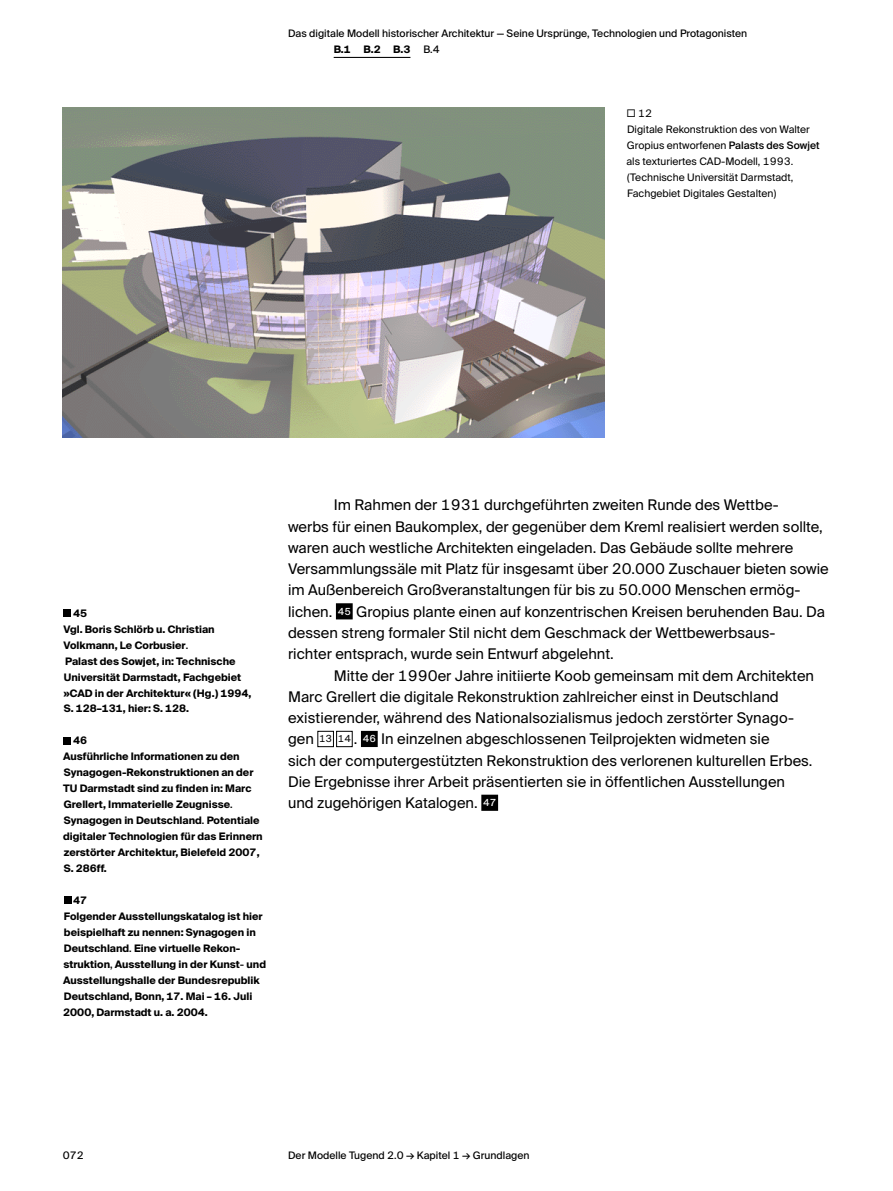
<style>
.page{position:relative;width:893px;height:1191px;background:#fff}
.page>*{position:absolute;margin:0;border:0;box-sizing:border-box;transform-origin:0 0}
.t1{font:14.7px/21.3px "Suisse Intl";color:#000}
.t2{font:700 10.35px/15.9px "Suisse Intl";color:#000}
.t3{font:10.35px/15.9px "Suisse Intl";color:#000}
.t4{font:10.35px "Suisse Intl";color:#000}
.s1{font-weight:300;font-size:14.1px}
.s2{font-weight:500}
.s3{font-size:9.75px;color:#fff}
.s4{font-size:9.75px}
</style>
<div class="page">
<hr style="left:334px;top:57px;width:76px;height:1px;background:#000">
<div style="left:336px;top:603px;width:17px;height:16px;background:#000"></div>
<div style="left:361px;top:731px;width:17px;height:16px;background:#000"></div>
<div style="left:481px;top:794px;width:17px;height:17px;background:#000"></div>
<img style="left:63px;top:107px;width:542px;height:330px">
<div style="left:63px;top:609px;width:8px;height:8px;background:#000"></div>
<div style="left:317px;top:731px;width:17px;height:16px;border:1px solid #000"></div>
<div style="left:336px;top:731px;width:17px;height:16px;border:1px solid #000"></div>
<div style="left:63px;top:737px;width:8px;height:7px;background:#000"></div>
<div style="left:64px;top:896px;width:7px;height:8px;background:#000"></div>
<p class="t4" style="left:288px;top:28px;width:461px">Das digitale Modell historischer Architektur — Seine Ursprünge, Technologien und Protagonisten</p>
<p class="t2" style="left:334px;top:42px;width:78px">B.1 B.2 B.3</p>
<p class="t4" style="left:423px;top:43px;width:18px">B.4</p>
<p class="t3" style="left:626px;top:105px;width:195px"><span class="s1">□</span> 12<br>Digitale Rekonstruktion des von Walter<br>Gropius entworfenen <span class="s2">Palasts des Sowjet </span>als texturiertes CAD-Modell, 1993. (Technische Universität Darmstadt,<br>Fachgebiet Digitales Gestalten)</p>
<p class="t2" style="left:63px;top:605px;width:190px;text-indent:10px">45<br>Vgl. Boris Schlörb u. Christian<br>Volkmann, Le Corbusier<span class="s2">.<br></span>Palast des Sowjet, in: Technische<br>Universität Darmstadt, Fachgebiet »CAD in der Architektur« (Hg.) 1994,<br>S. 128–131, hier: S. 128.</p>
<p class="t2" style="left:63px;top:733px;width:201px;text-indent:10px">46<br>Ausführliche Informationen zu den<br>Synagogen-Rekonstruktionen an der<br>TU Darmstadt sind zu finden in: Marc<br>Grellert, Immaterielle Zeugnisse<span class="s2">.<br></span>Synagogen in Deutschland<span class="s2">.</span> Potentiale digitaler Technologien für das Erinnern zerstörter Architektur, Bielefeld 2007,<br>S. 286ff.</p>
<p class="t2" style="left:63px;top:892px;width:204px;text-indent:10px">47<br>Folgender Ausstellungskatalog ist hier beispielhaft zu nennen: Synagogen in<br>Deutschland<span class="s2">.</span> Eine virtuelle Rekon&shy;struktion<span class="s2">,</span> Ausstellung in der Kunst<span class="s2">-</span> und<br>Ausstellungshalle der Bundesrepublik<br>Deutschland, Bonn, 17. Mai – 16. Juli<br>2000, Darmstadt u. a. 2004.</p>
<p class="t1" style="left:288px;top:495px;width:542px;text-indent:46px">Im Rahmen der 1931 durchgeführten zweiten Runde des Wettbe-<br>werbs für einen Baukomplex, der gegenüber dem Kreml realisiert werden sollte, waren auch westliche Architekten eingeladen. Das Gebäude sollte mehrere Versammlungssäle mit Platz für insgesamt über 20.000 Zuschauer bieten sowie im Außenbereich Großveranstaltungen für bis zu 50.000 Menschen ermög&shy;lichen. <span class="s3">45</span> Gropius plante einen auf konzentrischen Kreisen beruhenden Bau. Da dessen streng formaler Stil nicht dem Geschmack der Wettbewerbsaus-<br>richter entsprach, wurde sein Entwurf abgelehnt.</p>
<p class="t1" style="left:288px;top:665px;width:527px;text-indent:46px">Mitte der 1990er Jahre initiierte Koob gemeinsam mit dem Architekten Marc Grellert die digitale Rekonstruktion zahlreicher einst in Deutschland existierender, während des Nationalsozialismus jedoch zerstörter Synago&shy;gen <span class="s3">'</span><span class="s4">13</span><span class="s3">' '</span><span class="s4">14</span><span class="s3">'</span>. <span class="s3">46</span> In einzelnen abgeschlossenen Teilprojekten widmeten sie<br>sich der computergestützten Rekonstruktion des verlorenen kulturellen Erbes.<br>Die Ergebnisse ihrer Arbeit präsentierten sie in öffentlichen Ausstellungen und zugehörigen Katalogen. <span class="s3">47</span></p>
<p class="t4" style="left:63px;top:1149px;width:23px">072</p>
<p class="t4" style="left:288px;top:1149px;width:243px">Der Modelle Tugend 2.0 → Kapitel 1 → Grundlagen</p>
</div>
